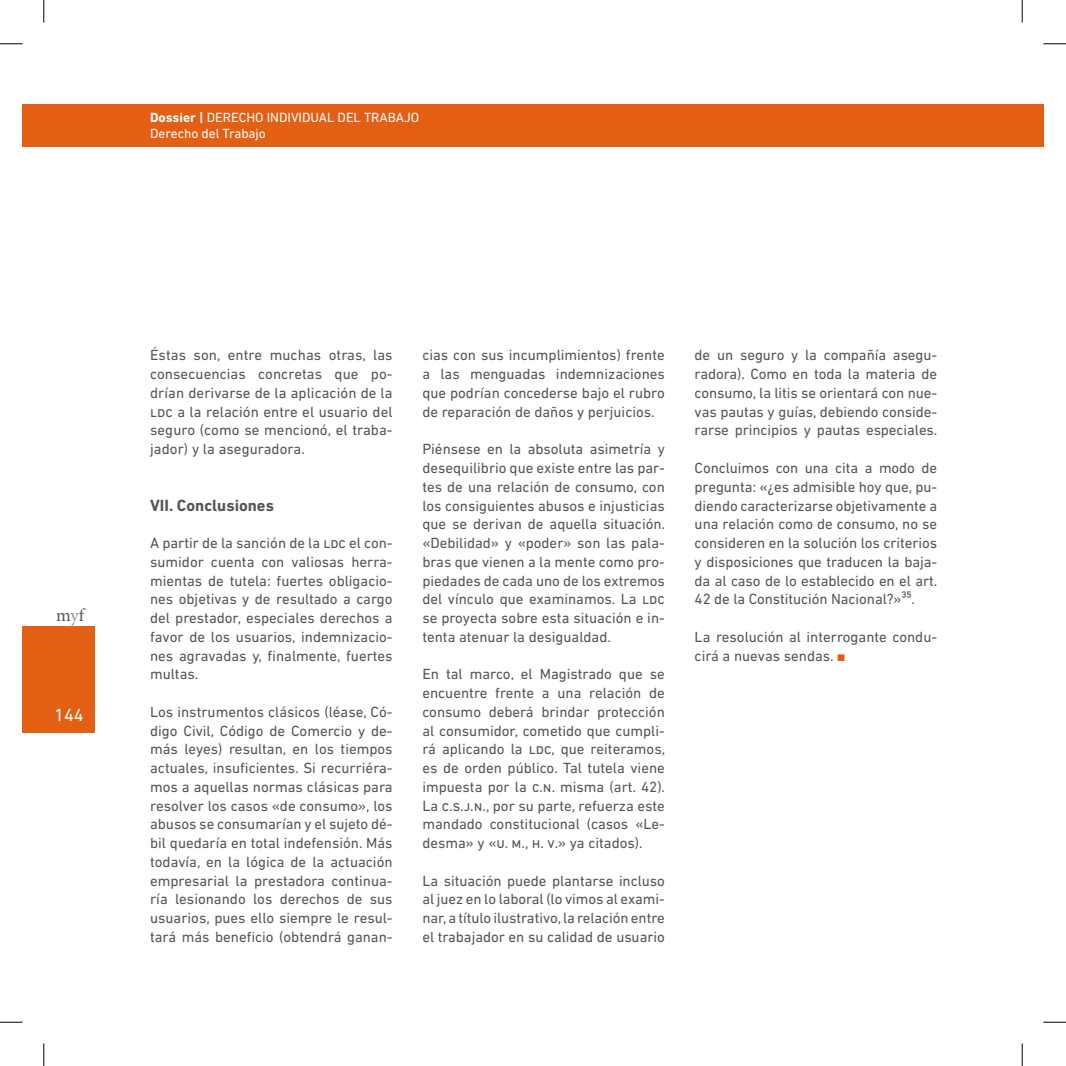
<style>
.page{position:relative;width:1066px;height:1066px;background:#fff}
.page>*{position:absolute;margin:0;border:0;box-sizing:border-box;transform-origin:0 0}
.t1{font:18px "Minion Pro";color:#54555a}
.t2{font:18px "DIN Next LT Pro";color:#fff}
.t3{font:700 16.5px "DIN Next LT Pro";color:#54555a}
.cuerpo_nota{font:15px/18.8px "DIN Next LT Pro";color:#54555a;text-align:justify}
.t4{font:13.5px/16.2px "DIN Next LT Pro";color:#fff}
.s1{font-weight:700}
.s2{color:#959599}
.s3{font-family:"Times New Roman";font-size:14.7px;color:#e25f14}
</style>
<div class="page">
<div style="left:1022px;top:104px;width:21px;height:43px;background:#e25f14"></div>
<div style="left:22px;top:626px;width:73px;height:107px;background:#e25f14"></div>
<div style="left:22px;top:104px;width:1000px;height:43px;background:#e25f14"></div>
<svg style="left:0;top:44px;width:22px;height:1px"></svg>
<svg style="left:1043px;top:44px;width:22px;height:1px"></svg>
<svg style="left:0;top:1021px;width:22px;height:1px"></svg>
<svg style="left:1043px;top:1021px;width:22px;height:1px"></svg>
<svg style="left:44px;top:0;width:1px;height:23px"></svg>
<svg style="left:44px;top:1043px;width:1px;height:22px"></svg>
<svg style="left:1021px;top:0;width:1px;height:23px"></svg>
<svg style="left:1021px;top:1043px;width:1px;height:22px"></svg>
<p class="t4" style="left:150px;top:109px;width:270px"><span class="s1">Dossier |</span> DERECHO INDIVIDUAL DEL TRABAJO<br>Derecho del Trabajo</p>
<p class="t1" style="left:56px;top:603px;width:29px">m<span class="s2">y</span>f</p>
<p class="t2" style="left:54px;top:704px;width:31px">144</p>
<p class="cuerpo_nota" style="left:150px;top:346px;width:244px">Éstas son, entre muchas otras, las consecuencias concretas que po&shy;drían derivarse de la aplicación de la Ldc a la relación entre el usuario del seguro (como se mencionó, el traba&shy;jador) y la aseguradora.</p>
<p class="t3" style="left:150px;top:495px;width:125px">VII. Conclusiones</p>
<p class="cuerpo_nota" style="left:150px;top:533px;width:244px">A partir de la sanción de la Ldc el con&shy;sumidor cuenta con valiosas herra&shy;mientas de tutela: fuertes obligacio&shy;nes objetivas y de resultado a cargo del prestador, especiales derechos a favor de los usuarios, indemnizacio&shy;nes agravadas y, finalmente, fuertes multas.</p>
<p class="cuerpo_nota" style="left:150px;top:702px;width:244px">Los instrumentos clásicos (léase, Có&shy;digo Civil, Código de Comercio y de&shy;más leyes) resultan, en los tiempos actuales, insuficientes. Si recurriéra&shy;mos a aquellas normas clásicas para resolver los casos «de consumo», los abusos se consumarían y el sujeto dé&shy;bil quedaría en total indefensión. Más todavía, en la lógica de la actuación empresarial la prestadora continua&shy;ría lesionando los derechos de sus usuarios, pues ello siempre le resul&shy;tará más beneficio (obtendrá ganan-</p>
<p class="cuerpo_nota" style="left:422px;top:346px;width:244px">cias con sus incumplimientos) frente a las menguadas indemnizaciones que podrían concederse bajo el rubro de reparación de daños y perjuicios.</p>
<p class="cuerpo_nota" style="left:422px;top:439px;width:244px">Piénsese en la absoluta asimetría y desequilibrio que existe entre las par&shy;tes de una relación de consumo, con los consiguientes abusos e injusticias que se derivan de aquella situación. «Debilidad» y «poder» son las pala&shy;bras que vienen a la mente como pro&shy;piedades de cada uno de los extremos del vínculo que examinamos. La Ldc se proyecta sobre esta situación e in&shy;tenta atenuar la desigualdad.</p>
<p class="cuerpo_nota" style="left:422px;top:664px;width:244px">En tal marco, el Magistrado que se encuentre frente a una relación de consumo deberá brindar protección al consumidor, cometido que cumpli&shy;rá aplicando la Ldc, que reiteramos, es de orden público. Tal tutela viene impuesta por la C.n. misma (art. 42).<br>La C.s.j .n ., por su parte, refuerza este mandado constitucional (casos «Le&shy;desma» y «u. m., h. v.» ya citados).</p>
<p class="cuerpo_nota" style="left:422px;top:871px;width:244px">La situación puede plantarse incluso al juez en lo laboral (lo vimos al exami&shy;nar, a título ilustrativo, la relación entre el trabajador en su calidad de usuario</p>
<p class="cuerpo_nota" style="left:694px;top:346px;width:244px">de un seguro y la compañía asegu&shy;radora). Como en toda la materia de consumo, la litis se orientará con nue&shy;vas pautas y guías, debiendo conside&shy;rarse principios y pautas especiales.</p>
<p class="cuerpo_nota" style="left:694px;top:458px;width:244px">Concluimos con una cita a modo de pregunta: «¿es admisible hoy que, pu&shy;diendo caracterizarse objetivamente a una relación como de consumo, no se consideren en la solución los criterios y disposiciones que traducen la baja&shy;da al caso de lo establecido en el art.<br>42 de la Constitución Nacional?»³⁵.</p>
<p class="cuerpo_nota" style="left:694px;top:627px;width:244px">La resolución al interrogante condu&shy;cirá a nuevas sendas. <span class="s3">■</span></p>
</div>
